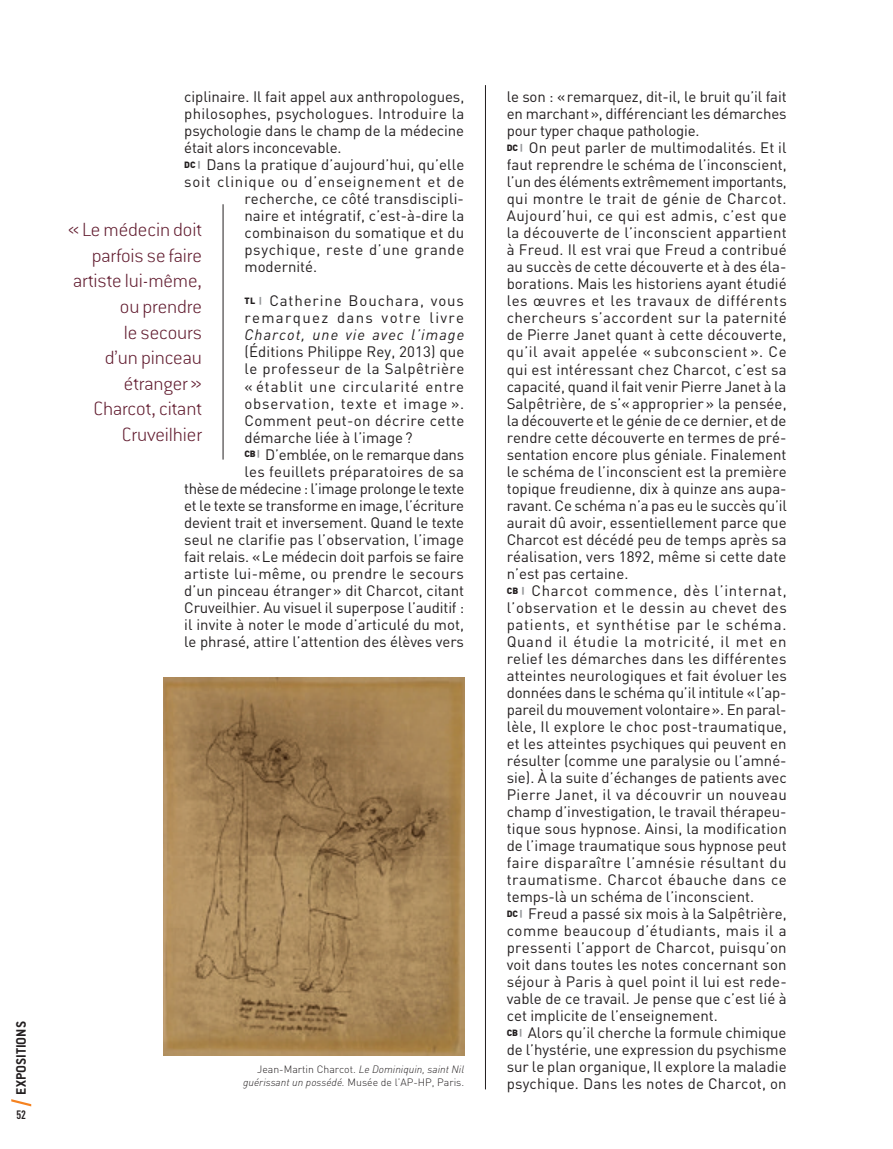
<style>
.page{position:relative;width:893px;height:1149px;background:#fff}
.page>*{position:absolute;margin:0;border:0;box-sizing:border-box;transform-origin:0 0}
.t1{font:200 21px/25.5px "Conduit ITC";letter-spacing:-.005em;color:#621d30;text-align:right}
.t2{font:15px/17px "DIN";letter-spacing:.005em;color:#231f20}
.t3{font:15px "DIN";letter-spacing:.05em;color:#231f20}
.t4{font:15px "DIN";letter-spacing:-.02em;color:#231f20}
.t5{font:15px/17px "DIN";letter-spacing:.09em;color:#231f20}
.t6{font:15px "DIN";letter-spacing:-.025em;color:#231f20}
.t7{font:15px "DIN";letter-spacing:.03em;color:#231f20}
.t8{font:15px "DIN";letter-spacing:.04em;color:#231f20}
.t9{font:italic 15px "DIN";letter-spacing:.07em;color:#231f20}
.t10{font:700 15px "Conduit ITC";color:#231f20}
.t11{font:700 12px "DIN Cond";color:#231f20}
.t12{font:italic 300 10.5px/12.6px "DIN";color:#231f20;text-align:right}
.s1{font-weight:900;font-size:9px}
.s2{font-weight:900;font-size:9px;color:#939598}
.s3{font-style:normal}
</style>
<div class="page">
<svg style="left:11px;top:1099px;width:20px;height:7px"></svg>
<hr style="left:485px;top:85px;width:1px;height:1004px;background:#231f20">
<img style="left:163px;top:677px;width:301px;height:377px">
<hr style="left:223px;top:204px;width:1px;height:255px;background:#231f20">
<p class="t2" style="left:184px;top:88px;width:282px">ciplinaire. Il fait appel aux anthropologues,</p>
<p class="t2" style="left:184px;top:105px;width:281px">philosophes, psychologues. Introduire la</p>
<p class="t2" style="left:184px;top:122px;width:281px">psychologie dans le champ de la médecine</p>
<p class="t2" style="left:184px;top:139px;width:159px">était alors inconcevable.</p>
<p class="t2" style="left:184px;top:156px;width:281px"><span class="s1">DC</span> <span class="s2">|</span> Dans la pratique d’aujourd’hui, qu’elle</p>
<p class="t3" style="left:184px;top:172px;width:282px">soit clinique ou d’enseignement et de</p>
<p class="t2" style="left:244px;top:190px;width:221px">recherche, ce côté transdiscipli-</p>
<p class="t2" style="left:244px;top:207px;width:221px">naire et intégratif, c’est-à-dire la</p>
<p class="t2" style="left:244px;top:224px;width:221px">combinaison du somatique et du</p>
<p class="t8" style="left:244px;top:240px;width:221px">psychique, reste d’une grande</p>
<p class="t2" style="left:244px;top:258px;width:74px">modernité.</p>
<p class="t5" style="left:244px;top:292px;width:221px"><span class="s1">TL</span> <span class="s2">|</span> Catherine Bouchara, vous remarquez dans votre livre</p>
<p class="t9" style="left:244px;top:325px;width:221px">Charcot, une vie avec l’image</p>
<p class="t2" style="left:244px;top:343px;width:221px">(Éditions Philippe Rey, 2013) que</p>
<p class="t7" style="left:244px;top:359px;width:221px">le professeur de la Salpêtrière</p>
<p class="t3" style="left:244px;top:376px;width:221px">« établit une circularité entre</p>
<p class="t3" style="left:244px;top:393px;width:221px">observation, texte et image ».</p>
<p class="t2" style="left:244px;top:411px;width:221px">Comment peut-on décrire cette</p>
<p class="t2" style="left:244px;top:428px;width:170px">démarche liée à l’image?</p>
<p class="t4" style="left:244px;top:444px;width:221px"><span class="s1">CB</span> <span class="s2">|</span> D’emblée, on le remarque dans</p>
<p class="t2" style="left:244px;top:462px;width:221px">les feuillets préparatoires de sa</p>
<p class="t6" style="left:184px;top:478px;width:282px">thèse de médecine : l’image prolonge le texte</p>
<p class="t4" style="left:184px;top:495px;width:281px">et le texte se transforme en image, l’écriture</p>
<p class="t2" style="left:184px;top:513px;width:281px">devient trait et inversement. Quand le texte</p>
<p class="t2" style="left:184px;top:530px;width:281px">seul ne clarifie pas l’observation, l’image</p>
<p class="t2" style="left:184px;top:547px;width:281px">fait relais. «Le médecin doit parfois se faire</p>
<p class="t2" style="left:184px;top:564px;width:281px">artiste lui-même, ou prendre le secours</p>
<p class="t2" style="left:184px;top:581px;width:281px">d’un pinceau étranger» dit Charcot, citant</p>
<p class="t2" style="left:184px;top:598px;width:281px">Cruveilhier. Au visuel il superpose l’auditif :</p>
<p class="t2" style="left:184px;top:615px;width:281px">il invite à noter le mode d’articulé du mot,</p>
<p class="t2" style="left:184px;top:632px;width:281px">le phrasé, attire l’attention des élèves vers</p>
<h1 class="t1" style="left:68px;top:216px;width:136px">«Le médecin doit parfois se faire artiste lui-même, ou prendre<br>le secours<br>d’un pinceau étranger»<br>Charcot, citant<br>Cruveilhier</h1>
<p class="t10" style="left:12px;top:1094px;width:74px;rotate:-90deg">Expositions</p>
<p class="t11" style="left:16px;top:1107px;width:11px">52</p>
<p class="t12" style="left:243px;top:1062px;width:223px"><span class="s3">Jean-Martin Charcot.</span> Le Dominiquin, saint Nil guérissant un possédé. <span class="s3">Musée de l’AP-HP, Paris.</span></p>
<p class="t2" style="left:507px;top:88px;width:282px">le son : «remarquez, dit-il, le bruit qu’il fait en marchant», différenciant les démarches pour typer chaque pathologie.<br><span class="s1">DC</span> <span class="s2">|</span> On peut parler de multimodalités. Et il faut reprendre le schéma de l’inconscient, l’un des éléments extrêmement importants, qui montre le trait de génie de Charcot.<br>Aujourd’hui, ce qui est admis, c’est que la découverte de l’inconscient appartient à Freud. Il est vrai que Freud a contribué au succès de cette découverte et à des éla&shy;borations. Mais les historiens ayant étudié les œuvres et les travaux de différents chercheurs s’accordent sur la paternité de Pierre Janet quant à cette découverte, qu’il avait appelée « subconscient ». Ce qui est intéressant chez Charcot, c’est sa capacité, quand il fait venir Pierre Janet à la Salpêtrière, de s’« approprier» la pensée, la découverte et le génie de ce dernier, et de rendre cette découverte en termes de pré&shy;sentation encore plus géniale. Finalement le schéma de l’inconscient est la première topique freudienne, dix à quinze ans aupa&shy;ravant. Ce schéma n’a pas eu le succès qu’il aurait dû avoir, essentiellement parce que Charcot est décédé peu de temps après sa réalisation, vers 1892, même si cette date n’est pas certaine.<br><span class="s1">CB</span> <span class="s2">|</span> Charcot commence, dès l’internat, l’observation et le dessin au chevet des patients, et synthétise par le schéma.<br>Quand il étudie la motricité, il met en relief les démarches dans les différentes atteintes neurologiques et fait évoluer les données dans le schéma qu’il intitule «l’ap&shy;pareil du mouvement volontaire». En paral&shy;lèle, Il explore le choc post-traumatique, et les atteintes psychiques qui peuvent en résulter (comme une paralysie ou l’amné&shy;sie). À la suite d’échanges de patients avec Pierre Janet, il va découvrir un nouveau champ d’investigation, le travail thérapeu&shy;tique sous hypnose. Ainsi, la modification de l’image traumatique sous hypnose peut faire disparaître l’amnésie résultant du traumatisme. Charcot ébauche dans ce temps-là un schéma de l’inconscient.<br><span class="s1">DC</span> <span class="s2">|</span> Freud a passé six mois à la Salpêtrière, comme beaucoup d’étudiants, mais il a pressenti l’apport de Charcot, puisqu’on voit dans toutes les notes concernant son séjour à Paris à quel point il lui est rede&shy;vable de ce travail. Je pense que c’est lié à cet implicite de l’enseignement.<br><span class="s1">CB</span> <span class="s2">|</span> Alors qu’il cherche la formule chimique de l’hystérie, une expression du psychisme sur le plan organique, Il explore la maladie psychique. Dans les notes de Charcot, on</p>
</div>
